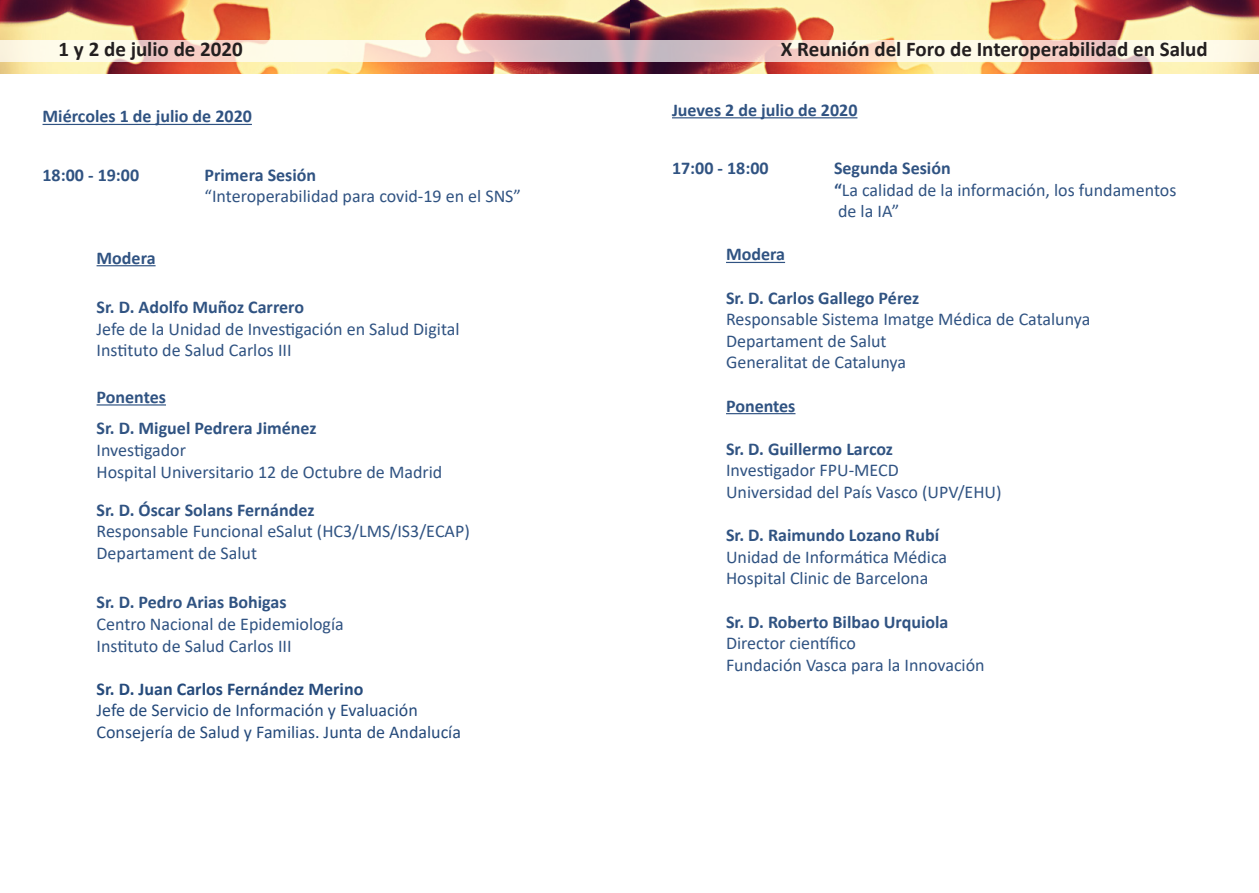
<style>
.page{position:relative;width:1259px;height:893px;background:#fff}
.page>*{position:absolute;margin:0;border:0;box-sizing:border-box;transform-origin:0 0}
.t1{font:700 21px "Calibri";color:#231f20}
.t2{font:18px "Calibri";color:#305382}
.t3{font:700 18px "Calibri";color:#305382}
.t4{font:18px "Calibri";color:#254a7b}
.t5{font:700 18px "Calibri";color:#254a7b}
.s1{font-weight:700}
</style>
<div class="page">
<img style="left:0;top:0;width:1259px;height:74px">
<svg style="left:0;top:40px;width:1259px;height:21px;background:#f1ded4"></svg>
<hr style="left:43px;top:124px;width:209px;height:1px;background:#305382">
<hr style="left:97px;top:265px;width:59px;height:1px;background:#305382">
<hr style="left:97px;top:404px;width:69px;height:2px;background:#305382">
<hr style="left:672px;top:117px;width:185px;height:1px;background:#305382">
<hr style="left:726px;top:262px;width:59px;height:1px;background:#305382">
<hr style="left:726px;top:413px;width:69px;height:1px;background:#305382">
<p class="t1" style="left:59px;top:34px;width:186px">1 y 2 de julio de 2020</p>
<p class="t1" style="left:781px;top:34px;width:428px">X Reunión del Foro de Interoperabilidad en Salud</p>
<p class="t3" style="left:43px;top:104px;width:211px">Miércoles 1 de julio de 2020</p>
<p class="t3" style="left:43px;top:162px;width:98px">18:00 - 19:00</p>
<p class="t3" style="left:205px;top:162px;width:113px">Primera Sesión</p>
<p class="t2" style="left:205px;top:184px;width:318px">“Interoperabilidad para covid-19 en el SNS”</p>
<p class="t3" style="left:97px;top:245px;width:61px">Modera</p>
<p class="t3" style="left:97px;top:294px;width:209px">Sr. D. Adolfo Muñoz Carrero</p>
<p class="t2" style="left:97px;top:316px;width:364px">Jefe de la Unidad de Investigación en Salud Digital</p>
<p class="t2" style="left:97px;top:338px;width:197px">Instituto de Salud Carlos III</p>
<p class="t3" style="left:97px;top:384px;width:71px">Ponentes</p>
<p class="t3" style="left:97px;top:416px;width:221px">Sr. D. Miguel Pedrera Jiménez</p>
<p class="t2" style="left:97px;top:438px;width:91px">Investigador</p>
<p class="t2" style="left:97px;top:459px;width:347px">Hospital Universitario 12 de Octubre de Madrid</p>
<p class="t3" style="left:97px;top:497px;width:219px">Sr. D. Óscar Solans Fernández</p>
<p class="t2" style="left:97px;top:519px;width:375px">Responsable Funcional eSalut (HC3/LMS/IS3/ECAP)</p>
<p class="t2" style="left:97px;top:540px;width:162px">Departament de Salut</p>
<p class="t3" style="left:97px;top:590px;width:191px">Sr. D. Pedro Arias Bohigas</p>
<p class="t2" style="left:97px;top:612px;width:249px">Centro Nacional de Epidemiología</p>
<p class="t2" style="left:97px;top:633px;width:197px">Instituto de Salud Carlos III</p>
<p class="t5" style="left:97px;top:676px;width:268px">Sr. D. Juan Carlos Fernández Merino</p>
<p class="t4" style="left:97px;top:698px;width:323px">Jefe de Servicio de Información y Evaluación</p>
<p class="t4" style="left:97px;top:720px;width:366px">Consejería de Salud y Familias. Junta de Andalucía</p>
<p class="t3" style="left:672px;top:97px;width:187px">Jueves 2 de julio de 2020</p>
<p class="t3" style="left:672px;top:155px;width:98px">17:00 - 18:00</p>
<p class="t3" style="left:834px;top:155px;width:118px">Segunda Sesión</p>
<p class="t2" style="left:834px;top:177px;width:344px"><span class="s1">“</span>La calidad de la información, los fundamentos</p>
<p class="t2" style="left:838px;top:199px;width:63px">de la IA”</p>
<p class="t3" style="left:726px;top:242px;width:61px">Modera</p>
<p class="t3" style="left:726px;top:285px;width:195px">Sr. D. Carlos Gallego Pérez</p>
<p class="t2" style="left:726px;top:307px;width:366px">Responsable Sistema Imatge Médica de Catalunya</p>
<p class="t2" style="left:726px;top:328px;width:162px">Departament de Salut</p>
<p class="t2" style="left:726px;top:350px;width:182px">Generalitat de Catalunya</p>
<p class="t3" style="left:726px;top:393px;width:71px">Ponentes</p>
<p class="t3" style="left:726px;top:436px;width:168px">Sr. D. Guillermo Larcoz</p>
<p class="t2" style="left:726px;top:458px;width:174px">Investigador FPU-MECD</p>
<p class="t2" style="left:726px;top:480px;width:277px">Universidad del País Vasco (UPV/EHU)</p>
<p class="t3" style="left:726px;top:522px;width:215px">Sr. D. Raimundo Lozano Rubí</p>
<p class="t2" style="left:726px;top:544px;width:223px">Unidad de Informática Médica</p>
<p class="t2" style="left:726px;top:566px;width:204px">Hospital Clinic de Barcelona</p>
<p class="t3" style="left:726px;top:609px;width:224px">Sr. D. Roberto Bilbao Urquiola</p>
<p class="t2" style="left:726px;top:631px;width:131px">Director científico</p>
<p class="t2" style="left:726px;top:652px;width:260px">Fundación Vasca para la Innovación</p>
</div>
